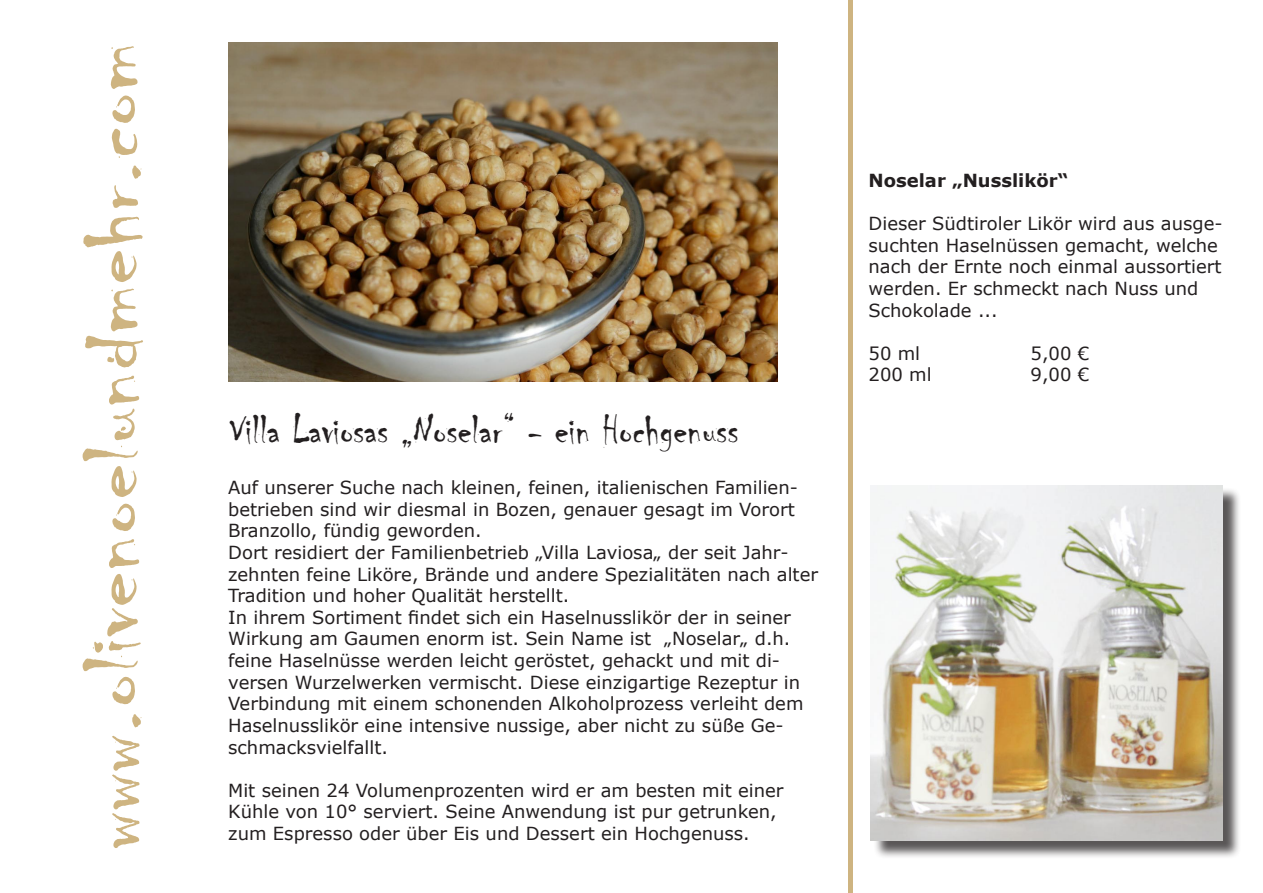
<style>
.page{position:relative;width:1263px;height:893px;background:#fff}
.page>*{position:absolute;margin:0;border:0;box-sizing:border-box;transform-origin:0 0}
.t1{font:82.5px "Chiller";color:#ceb481;scale:1.31 1}
.t2{font:42px "Chiller";color:#231f20}
.t3{font:18px/21.6px "Verdana";color:#231f20}
.t4{font:700 18px "Verdana";color:#231f20}
</style>
<div class="page">
<div style="left:873px;top:488px;width:374px;height:378px;background:#231f20;opacity:.75"></div>
<img style="left:871px;top:485px;width:351px;height:356px">
<hr style="left:848px;top:0;width:4px;height:893px;background:#ceb481">
<img style="left:228px;top:43px;width:549px;height:338px">
<p class="t1" style="left:68px;top:850px;width:617px;rotate:-90deg">www.olivenoelundmehr.com</p>
<p class="t2" style="left:230px;top:407px;width:510px">Villa Laviosas „Noselar“ - ein Hochgenuss</p>
<p class="t3" style="left:228px;top:477px;width:571px">Auf unserer Suche nach kleinen, feinen, italienischen Familien&shy;betrieben sind wir diesmal in Bozen, genauer gesagt im Vorort<br>Branzollo, fündig geworden.</p>
<p class="t3" style="left:228px;top:542px;width:591px">Dort residiert der Familienbetrieb „Villa Laviosa„ der seit Jahr&shy;zehnten feine Liköre, Brände und andere Spezialitäten nach alter<br>Tradition und hoher Qualität herstellt.</p>
<p class="t3" style="left:228px;top:607px;width:577px">In ihrem Sortiment findet sich ein Haselnusslikör der in seiner Wirkung am Gaumen enorm ist. Sein Name ist „Noselar„ d.h. feine Haselnüsse werden leicht geröstet, gehackt und mit di&shy;versen Wurzelwerken vermischt. Diese einzigartige Rezeptur in Verbindung mit einem schonenden Alkoholprozess verleiht dem Haselnusslikör eine intensive nussige, aber nicht zu süße Ge&shy;schmacksvielfallt.</p>
<p class="t3" style="left:228px;top:780px;width:557px">Mit seinen 24 Volumenprozenten wird er am besten mit einer<br>Kühle von 10° serviert. Seine Anwendung ist pur getrunken, zum Espresso oder über Eis und Dessert ein Hochgenuss.</p>
<p class="t4" style="left:868px;top:169px;width:201px">Noselar „Nusslikör“</p>
<p class="t3" style="left:868px;top:213px;width:355px">Dieser Südtiroler Likör wird aus ausge&shy;suchten Haselnüssen gemacht, welche nach der Ernte noch einmal aussortiert werden. Er schmeckt nach Nuss und Schokolade ...</p>
<p class="t3" style="left:868px;top:343px;width:53px">50 ml</p>
<p class="t3" style="left:1030px;top:343px;width:60px">5,00 €</p>
<p class="t3" style="left:868px;top:364px;width:65px">200 ml</p>
<p class="t3" style="left:1030px;top:364px;width:60px">9,00 €</p>
</div>
